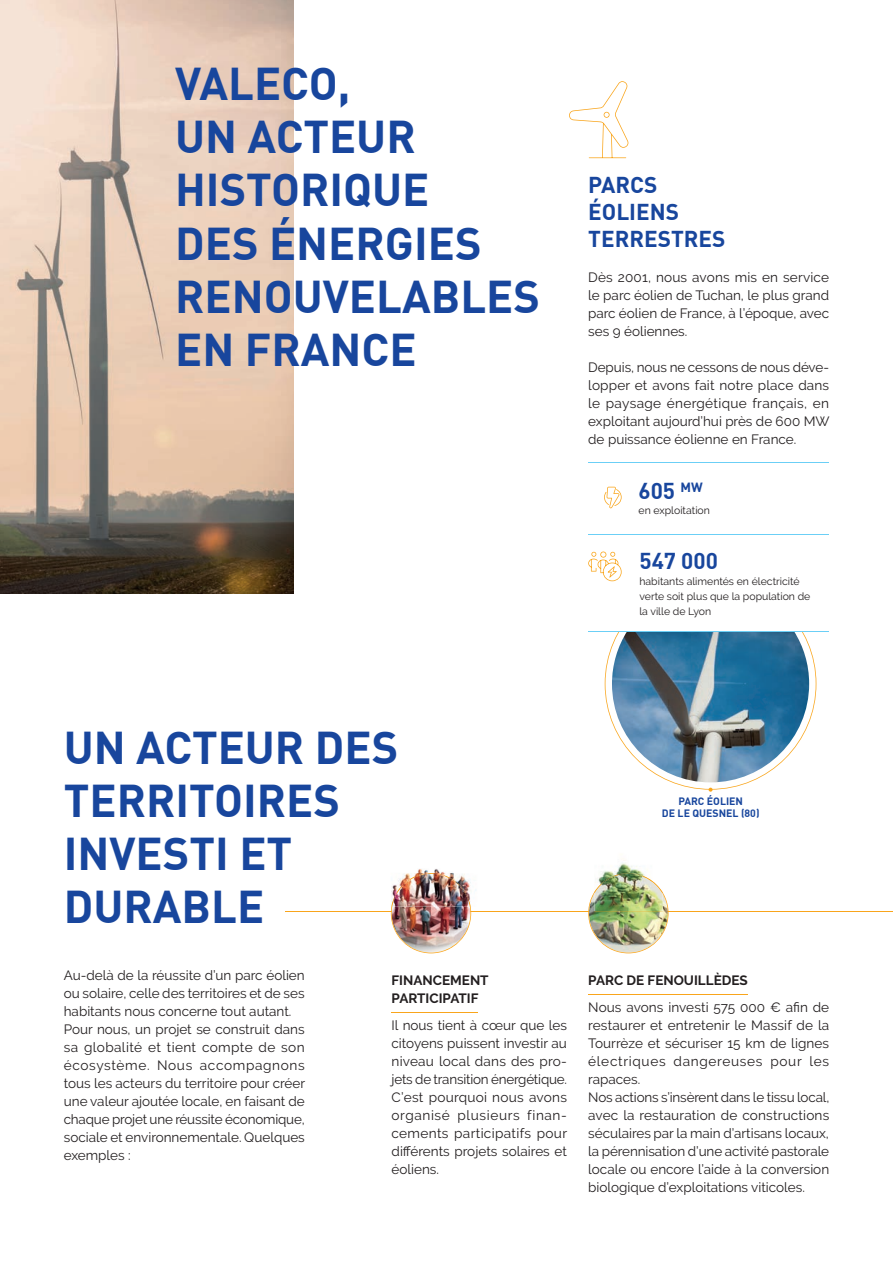
<style>
.page{position:relative;width:893px;height:1263px;background:#fff}
.page>*{position:absolute;margin:0;border:0;box-sizing:border-box;transform-origin:0 0}
.t1{font:700 45px/53.1px "En BWDIN Pro";color:#18469d}
.t2{font:700 22.5px/27px "En BWDIN Pro";color:#18469d}
.t3{font:13.5px/18px "Raleway";color:#231f20;text-align:justify}
.t4{font:700 13.5px/18px "Raleway";color:#231f20}
.t5{font:10.5px/15px "Raleway";color:#231f20}
.t6{font:700 10.5px/12.6px "En BWDIN Pro";color:#18469d;text-align:center}
</style>
<div class="page">
<hr style="left:286px;top:911px;width:607px;height:1px;background:#f9a51b">
<img style="left:0;top:0;width:294px;height:593px">
<hr style="left:392px;top:1012px;width:86px;height:1px;background:#f9a51b">
<hr style="left:588px;top:994px;width:160px;height:1px;background:#f9a51b">
<svg style="left:604px;top:487px;width:18px;height:21px"></svg>
<svg style="left:569px;top:81px;width:59px;height:77px"></svg>
<hr style="left:588px;top:462px;width:241px;height:1px;background:#6bcff6">
<hr style="left:588px;top:534px;width:241px;height:1px;background:#6bcff6">
<hr style="left:588px;top:631px;width:241px;height:1px;background:#6bcff6">
<svg style="left:588px;top:551px;width:228px;height:241px"></svg>
<img style="left:391px;top:907px;width:80px;height:46px">
<img style="left:588px;top:891px;width:80px;height:62px">
<img style="left:602px;top:862px;width:41px;height:11px">
<img style="left:594px;top:873px;width:68px;height:20px">
<img style="left:418px;top:869px;width:58px;height:22px">
<img style="left:391px;top:873px;width:80px;height:34px">
<h1 class="t1" style="left:175px;top:51px;width:366px">VALECO,<br>UN ACTEUR<br>HISTORIQUE<br>DES ÉNERGIES<br>RENOUVELABLES<br>EN FRANCE</h1>
<h2 class="t2" style="left:588px;top:168px;width:139px">PARCS<br>ÉOLIENS<br>TERRESTRES</h2>
<p class="t3" style="left:588px;top:268px;width:242px">Dès 2001, nous avons mis en service le parc éolien de Tuchan, le plus grand parc éolien de France, à l’époque, avec ses 9 éoliennes.</p>
<p class="t3" style="left:588px;top:358px;width:243px">Depuis, nous ne cessons de nous déve&shy;lopper et avons fait notre place dans le paysage énergétique français, en exploitant aujourd’hui près de 600 MW de puissance éolienne en France.</p>
<h2 class="t2" style="left:638px;top:475px;width:66px">605 <sup>MW</sup></h2>
<p class="t5" style="left:638px;top:502px;width:73px">en exploitation</p>
<h2 class="t2" style="left:639px;top:544px;width:80px">547 000</h2>
<p class="t5" style="left:639px;top:574px;width:173px">habitants alimentés en électricité verte soit plus que la population de la ville de Lyon</p>
<h1 class="t1" style="left:64px;top:715px;width:336px">UN ACTEUR DES<br>TERRITOIRES<br>INVESTI ET<br>DURABLE</h1>
<p class="t3" style="left:64px;top:966px;width:243px;text-align:left">Au-delà de la réussite d’un parc éolien ou solaire, celle des territoires et de ses habitants nous concerne tout autant.<br>Pour nous, un projet se construit dans sa globalité et tient compte de son écosystème. Nous accompagnons tous les acteurs du territoire pour créer une valeur ajoutée locale, en faisant de chaque projet une réussite économique, sociale et environnementale. Quelques exemples :</p>
<p class="t4" style="left:392px;top:972px;width:99px">FINANCEMENT<br>PARTICIPATIF</p>
<p class="t3" style="left:392px;top:1016px;width:177px">Il nous tient à cœur que les citoyens puissent investir au niveau local dans des pro&shy;jets de transition énergétique.<br>C’est pourquoi nous avons organisé plusieurs finan&shy;cements participatifs pour différents projets solaires et éoliens.</p>
<p class="t6" style="left:662px;top:793px;width:99px">PARC ÉOLIEN<br>DE LE QUESNEL (80)</p>
<p class="t4" style="left:588px;top:972px;width:161px">PARC DE FENOUILLÈDES</p>
<p class="t3" style="left:588px;top:998px;width:243px;text-align:left">Nous avons investi 575 000 € afin de restaurer et entretenir le Massif de la Tourrèze et sécuriser 15 km de lignes électriques dangereuses pour les rapaces.<br>Nos actions s’insèrent dans le tissu local, avec la restauration de constructions séculaires par la main d’artisans locaux, la pérennisation d’une activité pastorale locale ou encore l’aide à la conversion biologique d’exploitations viticoles.</p>
</div>
